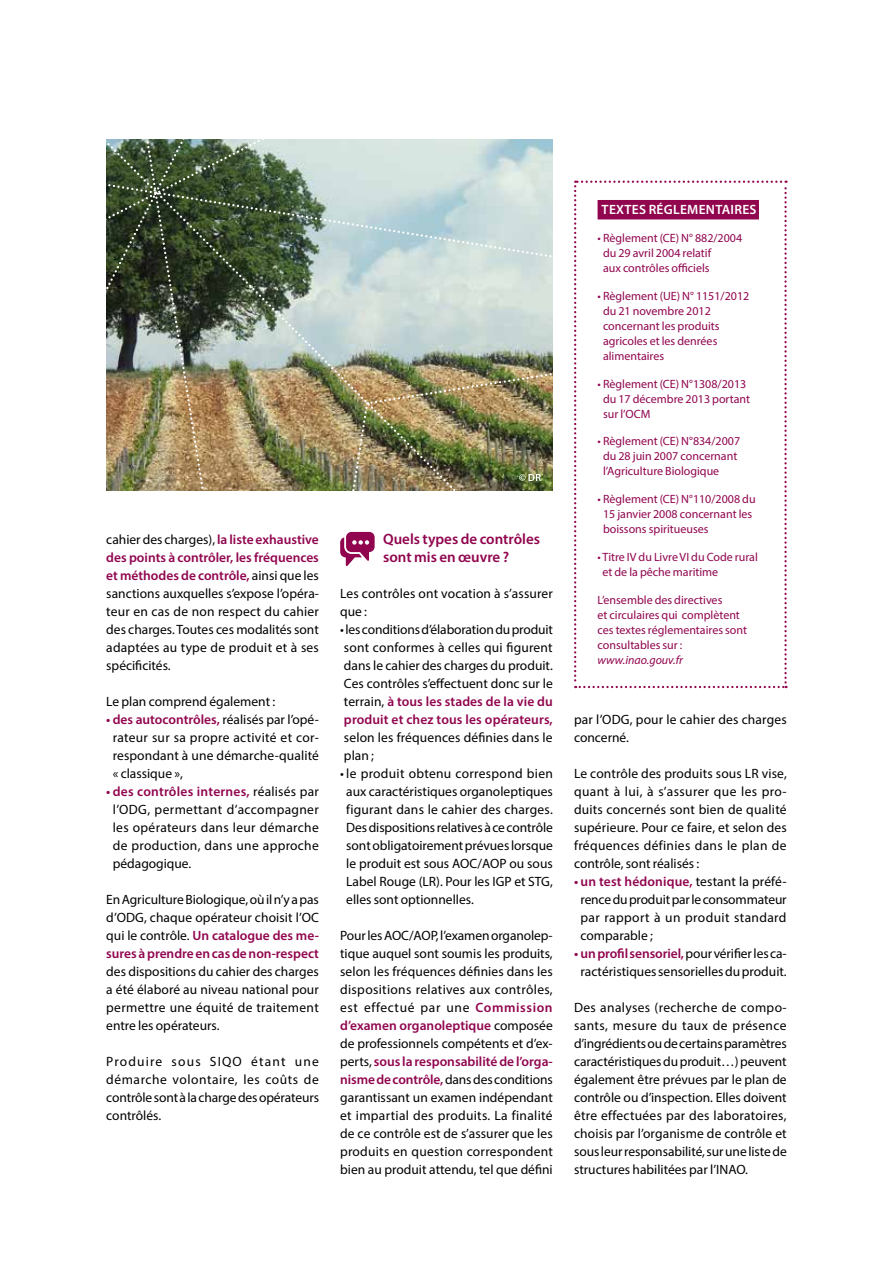
<style>
.page{position:relative;width:893px;height:1263px;background:#fff}
.page>*{position:absolute;margin:0;border:0;box-sizing:border-box;transform-origin:0 0}
.t1{font:600 15px/18px "Myriad Pro";color:#90054e}
.t2{font:13.5px/18px "Myriad Pro";color:#000;text-align:justify}
.t3{font:600 13.5px "Myriad Pro";letter-spacing:.02em;color:#fff}
.t4{font:12px/15px "Myriad Pro";color:#90054e}
.t5{font:italic 12px "Myriad Pro";color:#90054e}
.s1{font-weight:600;color:#90054e}
</style>
<div class="page">
<img style="left:106px;top:139px;width:527px;height:393px">
<svg style="left:574px;top:181px;width:213px;height:507px"></svg>
<svg style="left:340px;top:532px;width:35px;height:35px"></svg>
<svg style="left:519px;top:474px;width:22px;height:7px"></svg>
<p class="t2" style="left:106px;top:530px;width:214px">cahier des charges), <span class="s1">la liste exhaustive des points à contrôler, les fréquences et méthodes de contrôle,</span> ainsi que les sanctions auxquelles s’expose l’opéra&shy;teur en cas de non respect du cahier des charges. Toutes ces modalités sont adaptées au type de produit et à ses spécificités.</p>
<p class="t2" style="left:106px;top:692px;width:170px">Le plan comprend également :</p>
<p class="t2" style="left:113px;top:710px;width:208px;text-indent:-6px"><span class="s1">• des autocontrôles,</span> réalisés par l’opé&shy;rateur sur sa propre activité et cor&shy;respondant à une démarche-qualité « classique »,</p>
<p class="t2" style="left:113px;top:782px;width:208px;text-indent:-6px"><span class="s1">• des contrôles internes,</span> réalisés par l’ODG, permettant d’accompagner les opérateurs dans leur démarche de production, dans une approche pédagogique.</p>
<p class="t2" style="left:106px;top:890px;width:214px">En Agriculture Biologique, où il n’y a pas d’ODG, chaque opérateur choisit l’OC qui le contrôle. <span class="s1">Un catalogue des me&shy;sures à prendre en cas de non-respect</span></p>
<p class="t2" style="left:106px;top:962px;width:214px">des dispositions du cahier des charges a été élaboré au niveau national pour permettre une équité de traitement entre les opérateurs.</p>
<p class="t2" style="left:106px;top:1052px;width:214px">Produire sous SIQO étant une démarche volontaire, les coûts de contrôle sont à la charge des opérateurs contrôlés.</p>
<p class="t1" style="left:383px;top:530px;width:158px">Quels types de contrôles sont mis en œuvre ?</p>
<p class="t2" style="left:340px;top:584px;width:214px">Les contrôles ont vocation à s’assurer que :</p>
<p class="t2" style="left:340px;top:620px;width:214px">• les conditions d’élaboration du produit sont conformes à celles qui figurent dans le cahier des charges du produit.<br>Ces contrôles s’effectuent donc sur le terrain, <span class="s1">à tous les stades de la vie du produit et chez tous les opérateurs,</span></p>
<p class="t2" style="left:344px;top:728px;width:210px">selon les fréquences définies dans le plan ;</p>
<p class="t2" style="left:346px;top:764px;width:208px;text-indent:-6px">• le produit obtenu correspond bien aux caractéristiques organoleptiques figurant dans le cahier des charges.<br>Des dispositions relatives à ce contrôle sont obligatoirement prévues lorsque le produit est sous AOC/AOP ou sous Label Rouge (LR). Pour les IGP et STG, elles sont optionnelles.</p>
<p class="t2" style="left:340px;top:926px;width:214px">Pour les AOC/AOP, l’examen organolep&shy;tique auquel sont soumis les produits, selon les fréquences définies dans les dispositions relatives aux contrôles, est effectué par une <span class="s1">Commission d’examen organoleptique</span> composée de professionnels compétents et d’ex&shy;perts, <span class="s1">sous la responsabilité de l’orga&shy;nisme de contrôle,</span>dans des conditions garantissant un examen indépendant et impartial des produits. La finalité de ce contrôle est de s’assurer que les produits en question correspondent bien au produit attendu, tel que défini</p>
<p class="t3" style="left:602px;top:201px;width:156px">TEXTES RÉGLEMENTAIRES</p>
<p class="t4" style="left:603px;top:230px;width:141px;text-indent:-5px">• Règlement (CE) N° 882/2004 du 29 avril 2004 relatif<br>aux contrôles officiels</p>
<p class="t4" style="left:603px;top:288px;width:148px;text-indent:-5px">• Règlement (UE) N° 1151/2012 du 21 novembre 2012 concernant les produits agricoles et les denrées alimentaires</p>
<p class="t4" style="left:603px;top:376px;width:149px;text-indent:-5px">• Règlement (CE) N°1308/2013 du 17 décembre 2013 portant sur l’OCM</p>
<p class="t4" style="left:603px;top:434px;width:139px;text-indent:-5px">• Règlement (CE) N°834/2007 du 28 juin 2007 concernant l’Agriculture Biologique</p>
<p class="t4" style="left:603px;top:491px;width:154px;text-indent:-5px">• Règlement (CE) N°110/2008 du<br>15 janvier 2008 concernant les boissons spiritueuses</p>
<p class="t4" style="left:602px;top:549px;width:157px;text-indent:-5px">• Titre IV du Livre VI du Code rural et de la pêche maritime</p>
<p class="t4" style="left:598px;top:592px;width:151px">L’ensemble des directives<br>et circulaires qui complètent ces textes réglementaires sont consultables sur :</p>
<p class="t5" style="left:598px;top:652px;width:87px">www.inao.gouv.fr</p>
<p class="t2" style="left:574px;top:710px;width:214px">par l’ODG, pour le cahier des charges concerné.</p>
<p class="t2" style="left:574px;top:764px;width:214px">Le contrôle des produits sous LR vise, quant à lui, à s’assurer que les pro&shy;duits concernés sont bien de qualité supérieure. Pour ce faire, et selon des fréquences définies dans le plan de contrôle, sont réalisés :</p>
<p class="t2" style="left:580px;top:872px;width:208px;text-indent:-6px"><span class="s1">• un test hédonique,</span> testant la préfé&shy;rence du produit par le consommateur par rapport à un produit standard comparable ;</p>
<p class="t2" style="left:574px;top:944px;width:214px;text-align:center"><span class="s1">• un profil sensoriel,</span>pour vérifier les ca&shy;ractéristiques sensorielles du produit.</p>
<p class="t2" style="left:574px;top:998px;width:214px">Des analyses (recherche de compo&shy;sants, mesure du taux de présence d’ingrédients ou de certains paramètres caractéristiques du produit…) peuvent également être prévues par le plan de contrôle ou d’inspection. Elles doivent être effectuées par des laboratoires, choisis par l’organisme de contrôle et sous leur responsabilité, sur une liste de structures habilitées par l’INAO.</p>
</div>
